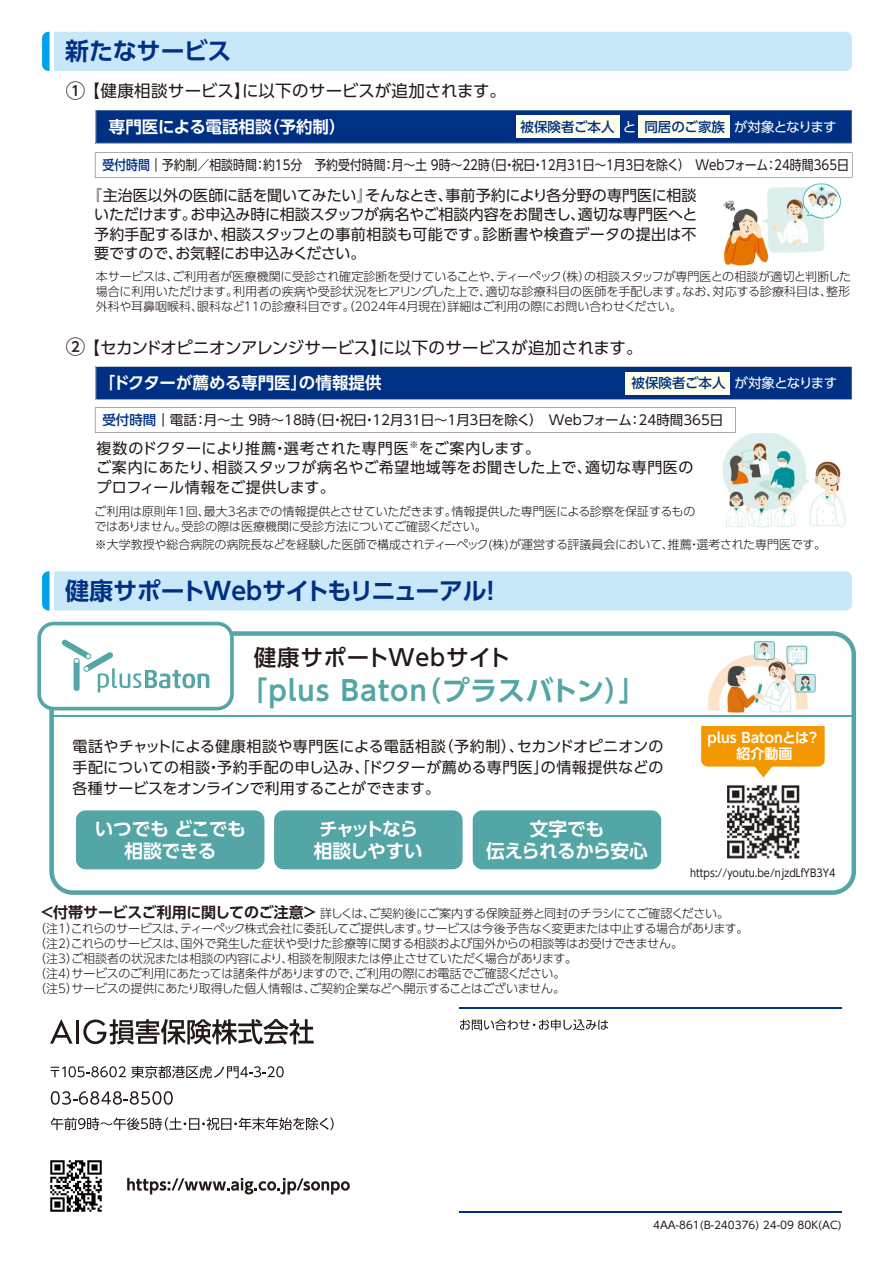
<style>
.page{position:relative;width:893px;height:1263px;background:#fff}
.page>*{position:absolute;margin:0;border:0;box-sizing:border-box;transform-origin:0 0}
.t1{font:700 27.45px "UD Shin Go Pro De";letter-spacing:.04em;color:#53a6a5}
.t2{font:700 24px "UD Shin Go Pro De";letter-spacing:-.01em;color:#003083}
.t3{font:500 22.5px "UD Shin Go Pro";letter-spacing:.035em;color:#231916}
.t4{font:500 19.5px "UD Shin Go Pro";color:#231916}
.t5{font:700 18.6px/22.2px "UD Shin Go Pro De";letter-spacing:-.025em;color:#fff;text-align:center}
.t6{font:700 18.6px/22.2px "UD Shin Go Pro De";letter-spacing:-.065em;color:#fff}
.t7{font:16.5px "UD Shin Go Pro";color:#231916}
.t8{font:700 16.5px "UD Shin Go Pro De";color:#fff}
.t9{font:15px/19.5px "UD Shin Go Pro";letter-spacing:.015em;color:#231916;text-align:justify}
.t10{font:700 13.95px/16.4px "UD Shin Go Pro De";color:#fff;text-align:center}
.t11{font:13.5px "UD Shin Go Pro";color:#231916;scale:.88 1}
.t12{font:13.5px "UD Shin Go Pro";color:#231916}
.t13{font:500 13.5px "UD Shin Go Pro";color:#003083}
.t14{font:13.5px "UD Shin Go Pro";letter-spacing:-.06em;color:#fff}
.t15{font:300 12px/15px "UD Shin Go Pro";letter-spacing:-.02em;color:#231916}
.t16{font:10.8px "UD Shin Go Pro";color:#231916;scale:.9 1}
.t17{font:10.5px "UD Shin Go Pro";color:#231916}
.s1{font-weight:400;color:#fff}
.s2{font-weight:500;color:#003083}
.s3{font-weight:500}
.s4{font-family:"UD Shin Go Pro De";font-weight:700;font-size:15px}
</style>
<div class="page">
<svg style="left:95px;top:366px;width:757px;height:34px;background:#0c3a87"></svg>
<div style="left:625px;top:372px;width:105px;height:22px;background:#fffeeb"></div>
<svg style="left:95px;top:110px;width:757px;height:34px;background:#0a3887"></svg>
<div style="left:516px;top:115px;width:103px;height:23px;background:#fffeeb"></div>
<div style="left:639px;top:115px;width:91px;height:23px;background:#fffeeb"></div>
<svg style="left:51px;top:1066px;width:233px;height:12px"></svg>
<svg style="left:51px;top:1091px;width:122px;height:14px"></svg>
<svg style="left:51px;top:1117px;width:283px;height:13px"></svg>
<svg style="left:127px;top:1178px;width:223px;height:16px"></svg>
<svg style="left:460px;top:1019px;width:148px;height:11px"></svg>
<svg style="left:50px;top:1019px;width:23px;height:24px"></svg>
<hr style="left:76px;top:1020px;width:3px;height:23px;background:#231916">
<svg style="left:83px;top:1019px;width:231px;height:25px"></svg>
<hr style="left:459px;top:1008px;width:383px;height:1px;background:#003083">
<hr style="left:459px;top:1211px;width:383px;height:1px;background:#003083">
<img style="left:50px;top:1160px;width:52px;height:52px">
<svg style="left:49px;top:631px;width:807px;height:264px"></svg>
<div style="left:76px;top:810px;width:188px;height:59px;background:#53a6a5;border-radius:10px"></div>
<svg style="left:37px;top:622px;width:197px;height:88px"></svg>
<hr style="left:52px;top:715px;width:802px;height:2px;background:#53a6a5">
<div style="left:274px;top:810px;width:189px;height:59px;background:#53a6a5;border-radius:10px"></div>
<div style="left:473px;top:810px;width:188px;height:59px;background:#53a6a5;border-radius:10px"></div>
<img style="left:717px;top:777px;width:92px;height:90px">
<svg style="left:701px;top:726px;width:124px;height:51px"></svg>
<img style="left:706px;top:640px;width:112px;height:74px">
<svg style="left:95px;top:152px;width:757px;height:25px"></svg>
<svg style="left:95px;top:407px;width:641px;height:25px"></svg>
<img style="left:723px;top:183px;width:119px;height:83px">
<img style="left:722px;top:433px;width:124px;height:95px">
<div style="left:42px;top:32px;width:810px;height:39px;background:#c8e8fa"></div>
<div style="left:42px;top:571px;width:810px;height:39px;background:#c8e8fa"></div>
<h2 class="t2" style="left:65px;top:31px;width:168px">新たなサービス</h2>
<h3 class="t4" style="left:66px;top:75px;width:21px">①</h3>
<h3 class="t4" style="left:66px;top:331px;width:21px">②</h3>
<h3 class="t7" style="left:83px;top:78px;width:424px">【健康相談サービス】に以下のサービスが追加されます。</h3>
<h3 class="t8" style="left:109px;top:113px;width:238px">専門医による電話相談（予約制）</h3>
<p class="t13" style="left:521px;top:116px;width:318px">被保険者ご本人 <span class="s1">と</span> 同居のご家族 <span class="s1">が対象となります</span></p>
<p class="t11" style="left:102px;top:154px;width:850px"><span class="s2">受付時間</span><span class="s3">｜</span>予約制／相談時間：約15分　予約受付時間：月～土 9時～22時（日・祝日・12月31日～1月3日を除く）　Webフォーム：24時間365日</p>
<p class="t9" style="left:94px;top:185px;width:605px;text-indent:-7px">『主治医以外の医師に話を聞いてみたい』そんなとき、事前予約により各分野の専門医に相談いただけます。お申込み時に相談スタッフが病名やご相談内容をお聞きし、適切な専門医へと予約手配するほか、相談スタッフとの事前相談も可能です。診断書や検査データの提出は不要ですので、お気軽にお申込みください。</p>
<p class="t15" style="left:96px;top:269px;width:757px;text-align:justify">本サービスは、ご利用者が医療機関に受診され確定診断を受けていることや、ティーペック（株）の相談スタッフが専門医との相談が適切と判断した場合に利用いただけます。利用者の疾病や受診状況をヒアリングした上で、適切な診療科目の医師を手配します。なお、対応する診療科目は、整形外科や耳鼻咽喉科、眼科など11の診療科目です。（2024年4月現在）詳細はご利用の際にお問い合わせください。　</p>
<h3 class="t7" style="left:83px;top:334px;width:561px">【セカンドオピニオンアレンジサービス】に以下のサービスが追加されます。</h3>
<h3 class="t8" style="left:99px;top:370px;width:284px">「ドクターが薦める専門医」の情報提供</h3>
<p class="t14" style="left:632px;top:372px;width:207px"><span class="s2">被保険者ご本人</span> が対象となります</p>
<p class="t12" style="left:102px;top:409px;width:622px"><span class="s2">受付時間</span><span class="s3">｜</span>電話：月～土 9時～18時（日・祝日・12月31日～1月3日を除く）　Webフォーム：24時間365日</p>
<p class="t9" style="left:96px;top:438px;width:599px;text-align:left">複数のドクターにより推薦・選考された専門医<sup>※</sup>をご案内します。<br>ご案内にあたり、相談スタッフが病名やご希望地域等をお聞きした上で、適切な専門医のプロフィール情報をご提供します。</p>
<p class="t15" style="left:94px;top:504px;width:602px">ご利用は原則年1回、最大3名までの情報提供とさせていただきます。情報提供した専門医による診察を保証するものではありません。受診の際は医療機関に受診方法についてご確認ください。</p>
<p class="t15" style="left:95px;top:537px;width:733px">※大学教授や総合病院の病院長などを経験した医師で構成されティーペック(株)が運営する評議員会において、推薦・選考された専門医です。</p>
<h2 class="t2" style="left:65px;top:571px;width:439px">健康サポートWebサイトもリニューアル！</h2>
<h3 class="t3" style="left:254px;top:640px;width:258px">健康サポートWebサイト</h3>
<h1 class="t1" style="left:240px;top:668px;width:408px">「plus Baton（プラスバトン）」</h1>
<p class="t9" style="left:73px;top:735px;width:592px;line-height:21px">電話やチャットによる健康相談や専門医による電話相談（予約制）、セカンドオピニオンの手配についての相談・予約手配の申し込み、「ドクターが薦める専門医」の情報提供などの各種サービスをオンラインで利用することができます。</p>
<h3 class="t5" style="left:95px;top:817px;width:153px">いつでも どこでも相談できる</h3>
<h3 class="t6" style="left:314px;top:817px;width:111px">チャットなら相談しやすい</h3>
<h3 class="t5" style="left:486px;top:817px;width:163px">文字でも<br>伝えられるから安心</h3>
<p class="t10" style="left:707px;top:729px;width:114px">plus Batonとは？紹介動画</p>
<p class="t16" style="left:690px;top:864px;width:163px">https://youtu.be/njzdLfYB3Y4</p>
<p class="t15" style="left:34px;top:905px;width:716px;text-indent:5px"><span class="s4">＜付帯サービスご利用に関してのご注意＞</span> 詳しくは、ご契約後にご案内する保険証券と同封のチラシにてご確認ください。<br>（注1）これらのサービスは、ティーペック株式会社に委託してご提供します。サービスは今後予告なく変更または中止する場合があります。（注2）これらのサービスは、国外で発生した症状や受けた診療等に関する相談および国外からの相談等はお受けできません。<br>（注3）ご相談者の状況または相談の内容により、相談を制限または停止させていただく場合があります。<br>（注4）サービスのご利用にあたっては諸条件がありますので、ご利用の際にお電話でご確認ください。<br>（注5）サービスの提供にあたり取得した個人情報は、ご契約企業などへ開示することはございません。</p>
<p class="t17" style="left:653px;top:1216px;width:190px">4AA-861(Ｂ-240376) 24-09 80K(AC)</p>
</div>
